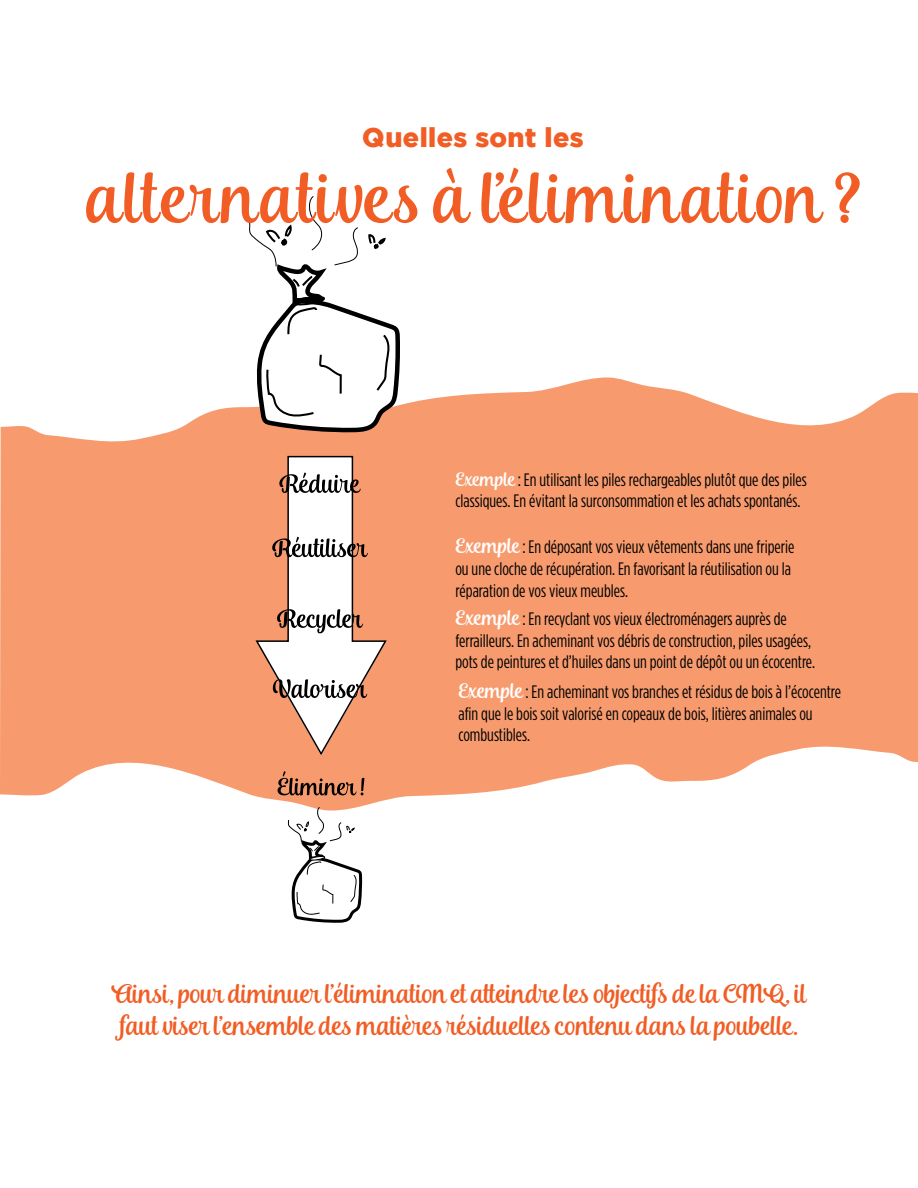
<style>
.page{position:relative;width:918px;height:1188px;background:#fff}
.page>*{position:absolute;margin:0;border:0;box-sizing:border-box;transform-origin:0 0}
.t1{font:72px "Andalusia";letter-spacing:.035em;color:#f15d24}
.t2{font:27px/32.4px "Andalusia";color:#f15d24;text-align:center}
.t3{font:900 27px "Gotham";letter-spacing:.015em;color:#f15d24}
.t4{font:condensed 18px/21.6px "Gotham HTF";color:#000}
.s1{font-family:"Andalusia";font-stretch:normal;font-size:19.5px;color:#fff}
.s2{font-family:"Andalusia";font-stretch:normal;font-size:21px;color:#fff}
</style>
<div class="page">
<svg style="left:0;top:377px;width:918px;height:430px;background:#f8a983"></svg>
<svg style="left:287px;top:807px;width:76px;height:116px"></svg>
<svg style="left:248px;top:196px;width:156px;height:561px"></svg>
<svg style="left:278px;top:771px;width:86px;height:24px;background:#b77251"></svg>
<h2 class="t3" style="left:362px;top:122px;width:223px">Quelles sont les</h2>
<h1 class="t1" style="left:85px;top:156px;width:777px">alternatives à l’élimination ?</h1>
<p class="t4" style="left:455px;top:468px;width:353px"><span class="s1">Exemple</span> : En utilisant les piles rechargeables plutôt que des piles classiques. En évitant la surconsommation et les achats spontanés.</p>
<p class="t4" style="left:455px;top:536px;width:341px"><span class="s2">Exemple</span> : En déposant vos vieux vêtements dans une friperie ou une cloche de récupération. En favorisant la réutilisation ou la réparation de vos vieux meubles.</p>
<p class="t4" style="left:455px;top:608px;width:361px"><span class="s2">Exemple</span> : En recyclant vos vieux électroménagers auprès de ferrailleurs. En acheminant vos débris de construction, piles usagées, pots de peintures et d’huiles dans un point de dépôt ou un écocentre.</p>
<p class="t4" style="left:458px;top:681px;width:384px"><span class="s2">Exemple</span> : En acheminant vos branches et résidus de bois à l’écocentre afin que le bois soit valorisé en copeaux de bois, litières animales ou combustibles.</p>
<h2 class="t2" style="left:112px;top:977px;width:696px">Ainsi, pour diminuer l’élimination et atteindre les objectifs de la CMQ, il faut viser l’ensemble des matières résiduelles contenu dans la poubelle.</h2>
</div>
